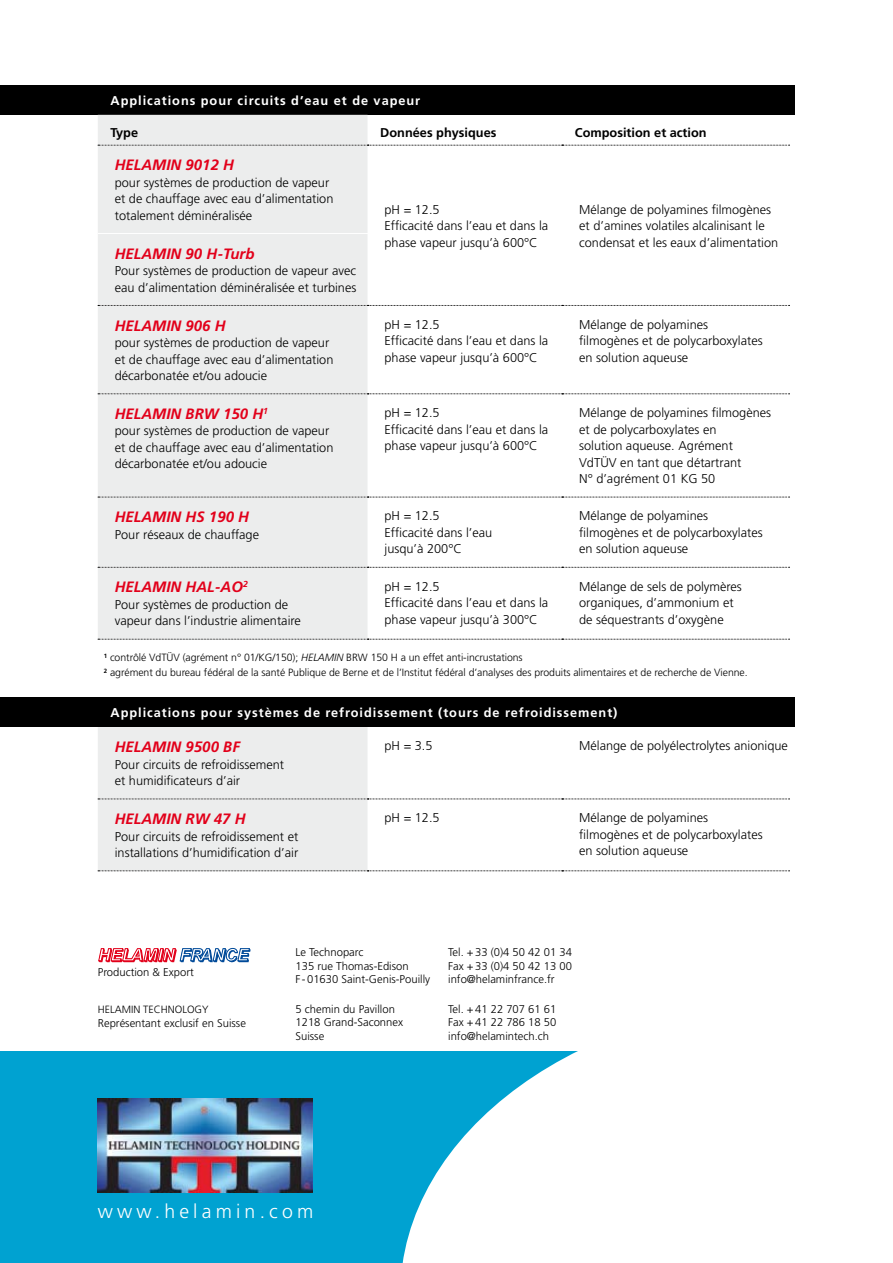
<style>
.page{position:relative;width:893px;height:1263px;background:#fff}
.page>*{position:absolute;margin:0;border:0;box-sizing:border-box;transform-origin:0 0}
.t1{font:300 19.5px "Frutiger";letter-spacing:.215em;color:#fff}
.t2{font:italic 700 15px "Frutiger";color:#e2001a}
.t3{font:300 12.75px/16.5px "Frutiger";color:#000}
.t4{font:700 12.75px "Frutiger";letter-spacing:.075em;color:#fff}
.t5{font:700 12.75px "Frutiger";color:#000}
.t6{font:300 11.25px/13.5px "Frutiger";color:#000}
.t7{font:300 10.5px/15px "Frutiger";letter-spacing:-.005em;color:#000}
.s1{font-style:italic}
</style>
<div class="page">
<div style="left:0;top:697px;width:816px;height:30px;background:#000"></div>
<div style="left:0;top:85px;width:816px;height:29px;background:#000"></div>
<svg style="left:98px;top:115px;width:270px;height:755px;background:#e3e4e4"></svg>
<svg style="left:98px;top:233px;width:270px;height:1px"></svg>
<svg style="left:98px;top:639px;width:692px;height:1px"></svg>
<svg style="left:98px;top:567px;width:692px;height:1px"></svg>
<svg style="left:98px;top:497px;width:692px;height:1px"></svg>
<svg style="left:98px;top:394px;width:692px;height:1px"></svg>
<svg style="left:98px;top:305px;width:692px;height:1px"></svg>
<svg style="left:98px;top:145px;width:692px;height:1px"></svg>
<svg style="left:98px;top:799px;width:692px;height:1px"></svg>
<svg style="left:98px;top:870px;width:692px;height:1px"></svg>
<div style="left:795px;top:77px;width:40px;height:1186px;background:#fff"></div>
<div style="left:0;top:1051px;width:893px;height:212px;background:#00a2d1"></div>
<svg style="left:402px;top:1051px;width:491px;height:212px;background:#e0f3f9"></svg>
<svg style="left:98px;top:948px;width:153px;height:15px"></svg>
<img style="left:98px;top:1099px;width:214px;height:94px">
<p class="t4" style="left:111px;top:93px;width:311px">Applications pour circuits d’eau et de vapeur</p>
<p class="t5" style="left:111px;top:125px;width:29px">Type</p>
<p class="t5" style="left:380px;top:125px;width:118px">Données physiques</p>
<p class="t5" style="left:575px;top:125px;width:133px">Composition et action</p>
<p class="t2" style="left:115px;top:156px;width:121px">HELAMIN 9012 H</p>
<p class="t3" style="left:115px;top:174px;width:220px">pour systèmes de production de vapeur et de chauffage avec eau d’alimentation totalement déminéralisée</p>
<p class="t3" style="left:385px;top:201px;width:165px">pH = 12.5<br>Efficacité dans l’eau et dans la phase vapeur jusqu’à 600°C</p>
<p class="t3" style="left:579px;top:201px;width:201px">Mélange de polyamines filmogènes et d’amines volatiles alcalinisant le condensat et les eaux d’alimentation</p>
<p class="t2" style="left:115px;top:245px;width:141px">HELAMIN 90 H-Turb</p>
<p class="t3" style="left:115px;top:263px;width:243px">Pour systèmes de production de vapeur avec eau d’alimentation déminéralisée et turbines</p>
<p class="t2" style="left:115px;top:316px;width:112px">HELAMIN 906 H</p>
<p class="t3" style="left:115px;top:335px;width:220px">pour systèmes de production de vapeur et de chauffage avec eau d’alimentation décarbonatée et/ou adoucie</p>
<p class="t3" style="left:385px;top:316px;width:165px">pH = 12.5<br>Efficacité dans l’eau et dans la phase vapeur jusqu’à 600°C</p>
<p class="t3" style="left:579px;top:316px;width:185px">Mélange de polyamines filmogènes et de polycarboxylates en solution aqueuse</p>
<p class="t2" style="left:115px;top:405px;width:155px">HELAMIN BRW 150 H<sup>1</sup></p>
<p class="t3" style="left:115px;top:423px;width:220px">pour systèmes de production de vapeur et de chauffage avec eau d’alimentation décarbonatée et/ou adoucie</p>
<p class="t2" style="left:115px;top:508px;width:136px">HELAMIN HS 190 H</p>
<p class="t3" style="left:115px;top:526px;width:146px">Pour réseaux de chauffage</p>
<p class="t3" style="left:385px;top:405px;width:165px">pH = 12.5<br>Efficacité dans l’eau et dans la phase vapeur jusqu’à 600°C</p>
<p class="t3" style="left:579px;top:405px;width:194px">Mélange de polyamines filmogènes et de polycarboxylates en<br>solution aqueuse. Agrément<br>VdTÜV en tant que détartrant<br>N° d’agrément 01 KG 50</p>
<p class="t3" style="left:385px;top:508px;width:109px">pH = 12.5<br>Efficacité dans l’eau jusqu’à 200°C</p>
<p class="t3" style="left:579px;top:508px;width:185px">Mélange de polyamines filmogènes et de polycarboxylates en solution aqueuse</p>
<p class="t3" style="left:385px;top:578px;width:165px">pH = 12.5<br>Efficacité dans l’eau et dans la phase vapeur jusqu’à 300°C</p>
<p class="t3" style="left:579px;top:578px;width:164px">Mélange de sels de polymères organiques, d’ammonium et de séquestrants d’oxygène</p>
<p class="t7" style="left:104px;top:650px;width:645px"><sup>1</sup> contrôlé VdTÜV (agrément n° 01/KG/150); <span class="s1">HELAMIN</span> BRW 150 H a un effet anti-incrustations<br><sup>2</sup> agrément du bureau fédéral de la santé Publique de Berne et de l’Institut fédéral d’analyses des produits alimentaires et de recherche de Vienne.</p>
<p class="t4" style="left:111px;top:705px;width:508px">Applications pour systèmes de refroidissement (tours de refroidissement)</p>
<p class="t2" style="left:115px;top:738px;width:127px">HELAMIN 9500 BF</p>
<p class="t3" style="left:115px;top:756px;width:171px">Pour circuits de refroidissement et humidificateurs d’air</p>
<p class="t2" style="left:115px;top:578px;width:135px">HELAMIN HAL-AO<sup>2</sup></p>
<p class="t3" style="left:115px;top:596px;width:188px">Pour systèmes de production de vapeur dans l’industrie alimentaire</p>
<p class="t3" style="left:385px;top:738px;width:50px">pH = 3.5</p>
<p class="t3" style="left:579px;top:738px;width:210px">Mélange de polyélectrolytes anionique</p>
<p class="t2" style="left:115px;top:810px;width:132px">HELAMIN RW 47 H</p>
<p class="t3" style="left:115px;top:828px;width:185px">Pour circuits de refroidissement et installations d’humidification d’air</p>
<p class="t3" style="left:385px;top:810px;width:57px">pH = 12.5</p>
<p class="t3" style="left:579px;top:810px;width:185px">Mélange de polyamines filmogènes et de polycarboxylates en solution aqueuse</p>
<p class="t6" style="left:98px;top:965px;width:98px">Production &amp; Export</p>
<p class="t7" style="left:98px;top:1002px;width:112px">HELAMIN TECHNOLOGY</p>
<p class="t6" style="left:98px;top:1016px;width:150px">Représentant exclusif en Suisse</p>
<p class="t6" style="left:296px;top:946px;width:136px">Le Technoparc<br>135 rue Thomas-Edison<br>F -01630 Saint-Genis-Pouilly</p>
<p class="t6" style="left:448px;top:946px;width:125px;text-align:justify">Tel. +33 (0)4 50 42 01 34<br>Fax +33 (0)4 50 42 13 00 info@helaminfrance.fr</p>
<p class="t6" style="left:296px;top:1002px;width:109px">5 chemin du Pavillon<br>1218 Grand-Saconnex<br>Suisse</p>
<p class="t6" style="left:448px;top:1002px;width:110px;text-align:justify">Tel. +41 22 707 61 61<br>Fax +41 22 786 18 50 info@helamintech.ch</p>
<h1 class="t1" style="left:98px;top:1200px;width:217px">www.helamin.com</h1>
</div>
